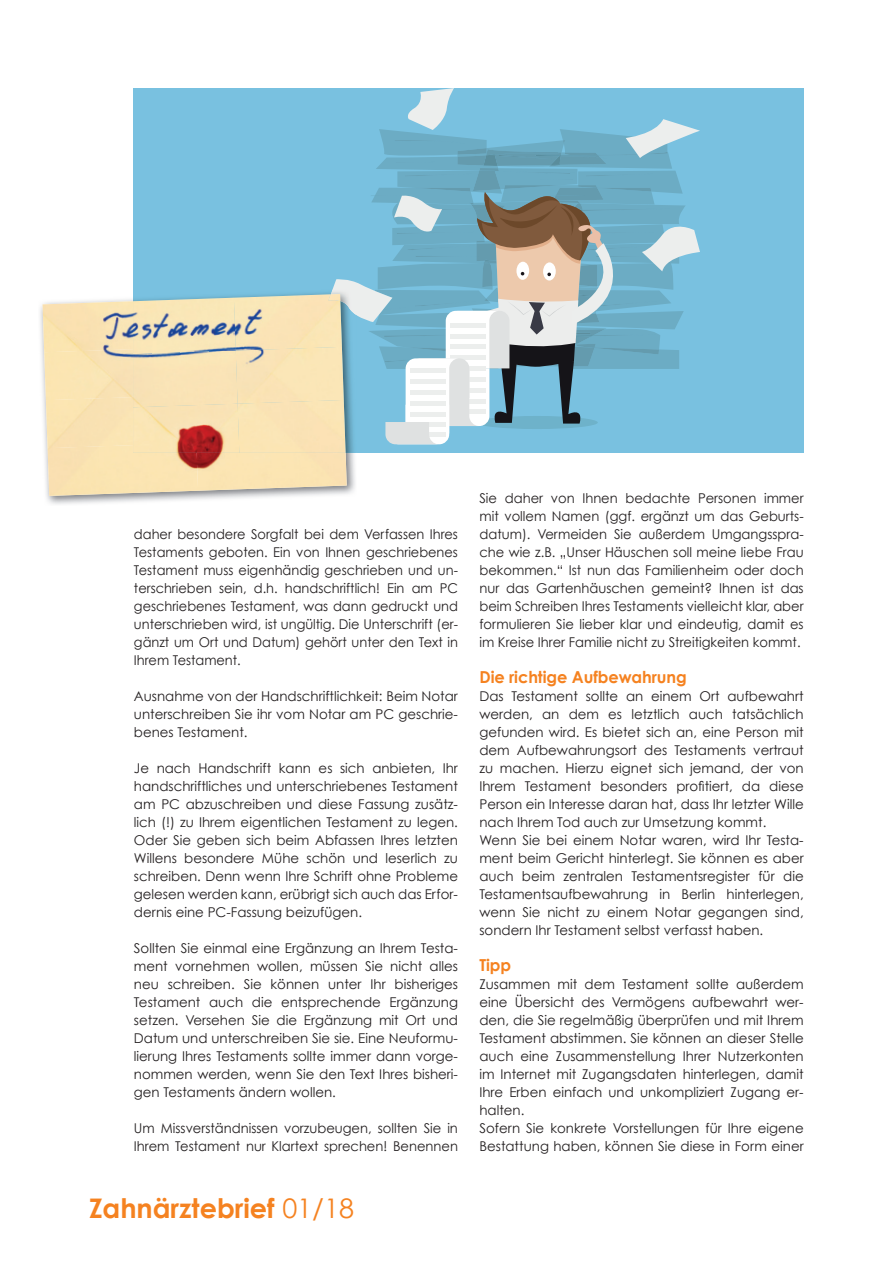
<style>
.page{position:relative;width:893px;height:1263px;background:#fff}
.page>*{position:absolute;margin:0;border:0;box-sizing:border-box;transform-origin:0 0}
.t1{font:700 27px "Century Gothic";color:#f58220}
.t2{font:700 16.5px "Century Gothic";letter-spacing:-.005em;color:#f58220}
.t3{font:13.5px/18px "Century Gothic";color:#231f20;text-align:justify}
.t4{font:13.5px/18px "Century Gothic";color:#231f20;text-align:justify;scale:.96 1}
.s1{font-weight:400}
</style>
<div class="page">
<div style="left:133px;top:88px;width:671px;height:365px;background:#79c1e0"></div>
<img style="left:40px;top:299px;width:315px;height:205px">
<img style="left:43px;top:301px;width:90px;height:51px">
<img style="left:44px;top:349px;width:89px;height:51px">
<div style="left:46px;top:397px;width:87px;height:51px;background:#f9e2b2"></div>
<img style="left:48px;top:445px;width:150px;height:51px">
<img style="left:197px;top:453px;width:150px;height:38px">
<img style="left:133px;top:298px;width:101px;height:52px">
<img style="left:234px;top:294px;width:94px;height:56px">
<img style="left:133px;top:350px;width:103px;height:54px">
<div style="left:236px;top:347px;width:92px;height:57px;background:#fae4b6"></div>
<img style="left:133px;top:404px;width:105px;height:49px">
<div style="left:238px;top:400px;width:108px;height:53px;background:#fbe3b5"></div>
<svg style="left:328px;top:88px;width:372px;height:356px"></svg>
<p class="t4" style="left:134px;top:525px;width:339px">daher besondere Sorgfalt bei dem Verfassen Ihres Testaments geboten. Ein von Ihnen geschriebenes Testament muss eigenhändig geschrieben und un&shy;terschrieben sein, d.h. handschriftlich! Ein am PC geschriebenes Testament, was dann gedruckt und unterschrieben wird, ist ungültig. Die Unterschrift (er&shy;gänzt um Ort und Datum) gehört unter den Text in Ihrem Testament.</p>
<p class="t3" style="left:134px;top:687px;width:326px">Ausnahme von der Handschriftlichkeit: Beim Notar unterschreiben Sie ihr vom Notar am PC geschrie&shy;benes Testament.</p>
<p class="t3" style="left:134px;top:759px;width:326px">Je nach Handschrift kann es sich anbieten, Ihr handschriftliches und unterschriebenes Testament am PC abzuschreiben und diese Fassung zusätz&shy;lich (!) zu Ihrem eigentlichen Testament zu legen.<br>Oder Sie geben sich beim Abfassen Ihres letzten Willens besondere Mühe schön und leserlich zu schreiben. Denn wenn Ihre Schrift ohne Probleme gelesen werden kann, erübrigt sich auch das Erfor&shy;dernis eine PC-Fassung beizufügen.</p>
<p class="t3" style="left:134px;top:939px;width:326px">Sollten Sie einmal eine Ergänzung an Ihrem Testa&shy;ment vornehmen wollen, müssen Sie nicht alles neu schreiben. Sie können unter Ihr bisheriges Testament auch die entsprechende Ergänzung setzen. Versehen Sie die Ergänzung mit Ort und Datum und unterschreiben Sie sie. Eine Neuformu&shy;lierung Ihres Testaments sollte immer dann vorge&shy;nommen werden, wenn Sie den Text Ihres bisheri&shy;gen Testaments ändern wollen.</p>
<p class="t3" style="left:134px;top:1119px;width:326px">Um Missverständnissen vorzubeugen, sollten Sie in<br>Ihrem Testament nur Klartext sprechen! Benennen</p>
<h1 class="t1" style="left:89px;top:1191px;width:266px">Zahnärztebrief <span class="s1">01/18</span></h1>
<p class="t3" style="left:479px;top:489px;width:326px">Sie daher von Ihnen bedachte Personen immer mit vollem Namen (ggf. ergänzt um das Geburts&shy;datum). Vermeiden Sie außerdem Umgangsspra&shy;che wie z.B. „Unser Häuschen soll meine liebe Frau bekommen.“ Ist nun das Familienheim oder doch nur das Gartenhäuschen gemeint? Ihnen ist das beim Schreiben Ihres Testaments vielleicht klar, aber formulieren Sie lieber klar und eindeutig, damit es im Kreise Ihrer Familie nicht zu Streitigkeiten kommt.</p>
<p class="t2" style="left:479px;top:667px;width:209px">Die richtige Aufbewahrung</p>
<p class="t3" style="left:479px;top:687px;width:326px;text-align:left">Das Testament sollte an einem Ort aufbewahrt werden, an dem es letztlich auch tatsächlich gefunden wird. Es bietet sich an, eine Person mit dem Aufbewahrungsort des Testaments vertraut zu machen. Hierzu eignet sich jemand, der von Ihrem Testament besonders profitiert, da diese Person ein Interesse daran hat, dass Ihr letzter Wille nach Ihrem Tod auch zur Umsetzung kommt.<br>Wenn Sie bei einem Notar waren, wird Ihr Testa&shy;ment beim Gericht hinterlegt. Sie können es aber auch beim zentralen Testamentsregister für die Testamentsaufbewahrung in Berlin hinterlegen, wenn Sie nicht zu einem Notar gegangen sind, sondern Ihr Testament selbst verfasst haben.</p>
<p class="t2" style="left:479px;top:955px;width:33px">Tipp</p>
<p class="t3" style="left:479px;top:975px;width:326px;text-align:left">Zusammen mit dem Testament sollte außerdem eine Übersicht des Vermögens aufbewahrt wer&shy;den, die Sie regelmäßig überprüfen und mit Ihrem Testament abstimmen. Sie können an dieser Stelle auch eine Zusammenstellung Ihrer Nutzerkonten im Internet mit Zugangsdaten hinterlegen, damit Ihre Erben einfach und unkompliziert Zugang er&shy;halten.<br>Sofern Sie konkrete Vorstellungen für Ihre eigene Bestattung haben, können Sie diese in Form einer</p>
</div>
